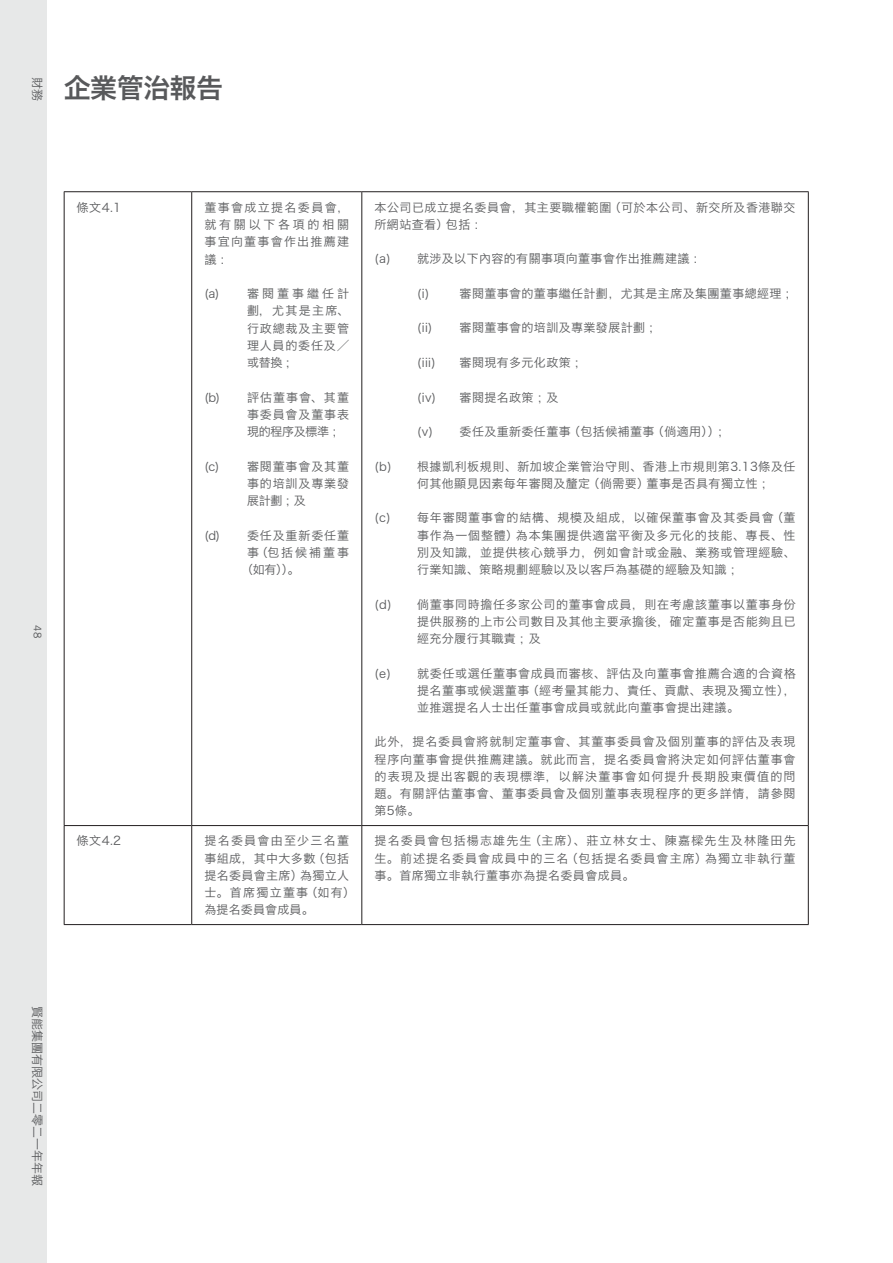
<style>
.page{position:relative;width:893px;height:1263px;background:#fff}
.page>*{position:absolute;margin:0;border:0;box-sizing:border-box;transform-origin:0 0}
.t1{font:27px "Hiragino Sans GB W6";letter-spacing:-.02em;color:#58595b}
.t2{font:12px/17.2px "Hiragino Sans GB W3";letter-spacing:.04em;color:#58595b;text-align:justify}
.t3{font:12px "Hiragino Sans GB W3";color:#58595b}
.t4{font:12px "Hiragino Sans GB W3";letter-spacing:.07em;color:#58595b}
.t5{font:10.5px "Trade Gothic LT";color:#58595b}
</style>
<div class="page">
<div style="left:0;top:0;width:47px;height:1263px;background:#e7e8e8"></div>
<hr style="left:64px;top:191px;width:128px;height:1px;background:#231f20">
<hr style="left:64px;top:192px;width:1px;height:633px;background:#231f20">
<hr style="left:192px;top:191px;width:170px;height:1px;background:#231f20">
<hr style="left:191px;top:192px;width:1px;height:633px;background:#231f20">
<hr style="left:362px;top:191px;width:447px;height:1px;background:#231f20">
<hr style="left:361px;top:192px;width:1px;height:633px;background:#231f20">
<hr style="left:808px;top:192px;width:1px;height:633px;background:#231f20">
<hr style="left:64px;top:825px;width:128px;height:1px;background:#231f20">
<hr style="left:64px;top:826px;width:1px;height:98px;background:#231f20">
<hr style="left:192px;top:825px;width:170px;height:1px;background:#231f20">
<hr style="left:191px;top:826px;width:1px;height:98px;background:#231f20">
<hr style="left:362px;top:825px;width:447px;height:1px;background:#231f20">
<hr style="left:361px;top:826px;width:1px;height:98px;background:#231f20">
<hr style="left:808px;top:826px;width:1px;height:98px;background:#231f20">
<hr style="left:64px;top:924px;width:128px;height:1px;background:#231f20">
<hr style="left:192px;top:924px;width:170px;height:1px;background:#231f20">
<hr style="left:362px;top:924px;width:447px;height:1px;background:#231f20">
<p class="t2" style="left:46px;top:77px;width:25px;rotate:90deg">財務</p>
<h1 class="t1" style="left:64px;top:70px;width:161px">企業管治報告</h1>
<p class="t5" style="left:44px;top:625px;width:14px;rotate:90deg">48</p>
<p class="t2" style="left:77px;top:198px;width:46px">條文4.1</p>
<p class="t2" style="left:204px;top:198px;width:146px">董事會成立提名委員會，就有關以下各項的相關事宜向董事會作出推薦建議：</p>
<p class="t2" style="left:247px;top:285px;width:104px;text-indent:-43px">(a) 審閱董事繼任計劃，尤其是主席、行政總裁及主要管理人員的委任及╱或替換；</p>
<p class="t2" style="left:247px;top:388px;width:104px;text-indent:-43px">(b) 評估董事會、其董事委員會及董事表現的程序及標準；</p>
<p class="t2" style="left:247px;top:457px;width:104px;text-indent:-43px">(c) 審閱董事會及其董事的培訓及專業發展計劃；及</p>
<p class="t4" style="left:204px;top:527px;width:146px">(d) 委任及重新委任董</p>
<p class="t2" style="left:247px;top:543px;width:104px">事（包括候補董事</p>
<p class="t2" style="left:241px;top:561px;width:60px">（如有））。</p>
<p class="t2" style="left:375px;top:198px;width:422px">本公司已成立提名委員會，其主要職權範圍（可於本公司、新交所及香港聯交所網站查看）包括：</p>
<p class="t2" style="left:375px;top:250px;width:332px">(a) 就涉及以下內容的有關事項向董事會作出推薦建議：</p>
<p class="t2" style="left:417px;top:285px;width:14px">(i)</p>
<p class="t2" style="left:460px;top:285px;width:339px">審閱董事會的董事繼任計劃，尤其是主席及集團董事總經理；</p>
<p class="t2" style="left:417px;top:319px;width:17px">(ii)</p>
<p class="t2" style="left:460px;top:319px;width:202px">審閱董事會的培訓及專業發展計劃；</p>
<p class="t2" style="left:417px;top:354px;width:20px">(iii)</p>
<p class="t2" style="left:460px;top:354px;width:128px">審閱現有多元化政策；</p>
<p class="t2" style="left:417px;top:388px;width:21px">(iv)</p>
<p class="t2" style="left:460px;top:388px;width:100px">審閱提名政策；及</p>
<p class="t2" style="left:417px;top:423px;width:314px">(v) 委任及重新委任董事（包括候補董事（倘適用））；</p>
<p class="t2" style="left:417px;top:457px;width:380px;text-indent:-43px">(b) 根據凱利板規則、新加坡企業管治守則、香港上市規則第3.13條及任何其他顯見因素每年審閱及釐定（倘需要）董事是否具有獨立性；</p>
<p class="t2" style="left:417px;top:509px;width:380px;text-indent:-43px">(c) 每年審閱董事會的結構、規模及組成，以確保董事會及其委員會（董事作為一個整體）為本集團提供適當平衡及多元化的技能、專長、性別及知識，並提供核心競爭力，例如會計或金融、業務或管理經驗、行業知識、策略規劃經驗以及以客戶為基礎的經驗及知識；</p>
<p class="t2" style="left:417px;top:595px;width:380px;text-indent:-43px">(d) 倘董事同時擔任多家公司的董事會成員，則在考慮該董事以董事身份提供服務的上市公司數目及其他主要承擔後，確定董事是否能夠且已經充分履行其職責；及</p>
<p class="t2" style="left:417px;top:664px;width:380px;text-indent:-43px">(e) 就委任或選任董事會成員而審核、評估及向董事會推薦合適的合資格提名董事或候選董事（經考量其能力、責任、貢獻、表現及獨立性），並推選提名人士出任董事會成員或就此向董事會提出建議。</p>
<p class="t2" style="left:375px;top:733px;width:422px">此外，提名委員會將就制定董事會、其董事委員會及個別董事的評估及表現程序向董事會提供推薦建議。就此而言，提名委員會將決定如何評估董事會的表現及提出客觀的表現標準，以解決董事會如何提升長期股東價值的問題。有關評估董事會、董事委員會及個別董事表現程序的更多詳情，請參閱第5條。</p>
<p class="t2" style="left:77px;top:832px;width:46px">條文4.2</p>
<p class="t2" style="left:204px;top:832px;width:152px;text-align:left">提名委員會由至少三名董事組成，其中大多數（包括提名委員會主席）為獨立人士。首席獨立董事（如有）為提名委員會成員。</p>
<p class="t2" style="left:375px;top:832px;width:423px">提名委員會包括楊志雄先生（主席）、莊立林女士、陳嘉樑先生及林隆田先生。前述提名委員會成員中的三名（包括提名委員會主席）為獨立非執行董事。首席獨立非執行董事亦為提名委員會成員。</p>
<p class="t3" style="left:45px;top:1006px;width:181px;rotate:90deg">賢能集團有限公司二零二一年年報</p>
</div>
